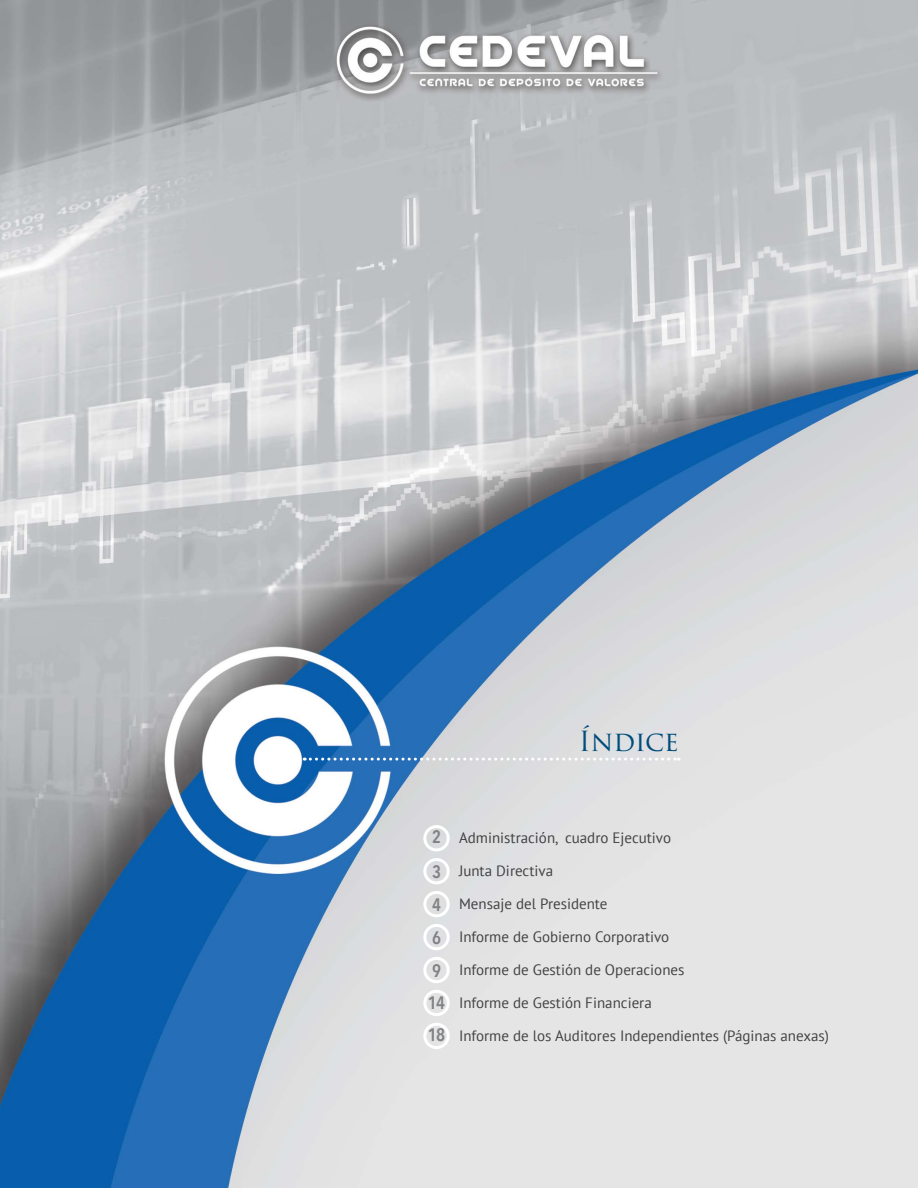
<style>
.page{position:relative;width:918px;height:1188px;background:#fff}
.page>*{position:absolute;margin:0;border:0;box-sizing:border-box;transform-origin:0 0}
.t1{font:27px "Trajan Pro 3";letter-spacing:-.01em;color:#004d7b}
.t2{font:600 18px/32.4px "Avenir Next Condensed";color:#808285}
.t3{font:15px "PT Sans";color:#000}
</style>
<div class="page">
<img style="left:0;top:0;width:918px;height:1188px">
<svg style="left:304px;top:758px;width:375px;height:3px"></svg>
<div style="left:423px;top:825px;width:27px;height:26px;border:3px solid #fff;border-radius:50%"></div>
<div style="left:423px;top:858px;width:27px;height:26px;border:3px solid #fff;border-radius:50%"></div>
<div style="left:423px;top:891px;width:27px;height:26px;border:3px solid #fff;border-radius:50%"></div>
<div style="left:423px;top:924px;width:27px;height:26px;border:3px solid #fff;border-radius:50%"></div>
<div style="left:423px;top:957px;width:27px;height:26px;border:3px solid #fff;border-radius:50%"></div>
<div style="left:423px;top:990px;width:27px;height:26px;border:3px solid #fff;border-radius:50%"></div>
<div style="left:423px;top:1023px;width:27px;height:26px;border:3px solid #fff;border-radius:50%"></div>
<h1 class="t1" style="left:579px;top:722px;width:101px">ÍNDICE</h1>
<p class="t2" style="left:432px;top:819px;width:10px;line-height:35.1px">2<br>3</p>
<p class="t2" style="left:428px;top:888px;width:19px">4<br>6<br>9<br>14<br>18</p>
<p class="t3" style="left:459px;top:828px;width:214px">Administración, cuadro Ejecutivo</p>
<p class="t3" style="left:459px;top:861px;width:96px">Junta Directiva</p>
<p class="t3" style="left:459px;top:894px;width:150px">Mensaje del Presidente</p>
<p class="t3" style="left:459px;top:927px;width:212px">Informe de Gobierno Corporativo</p>
<p class="t3" style="left:459px;top:960px;width:227px">Informe de Gestión de Operaciones</p>
<p class="t3" style="left:459px;top:993px;width:194px">Informe de Gestión Financiera</p>
<p class="t3" style="left:459px;top:1026px;width:372px">Informe de los Auditores Independientes (Páginas anexas)</p>
</div>
